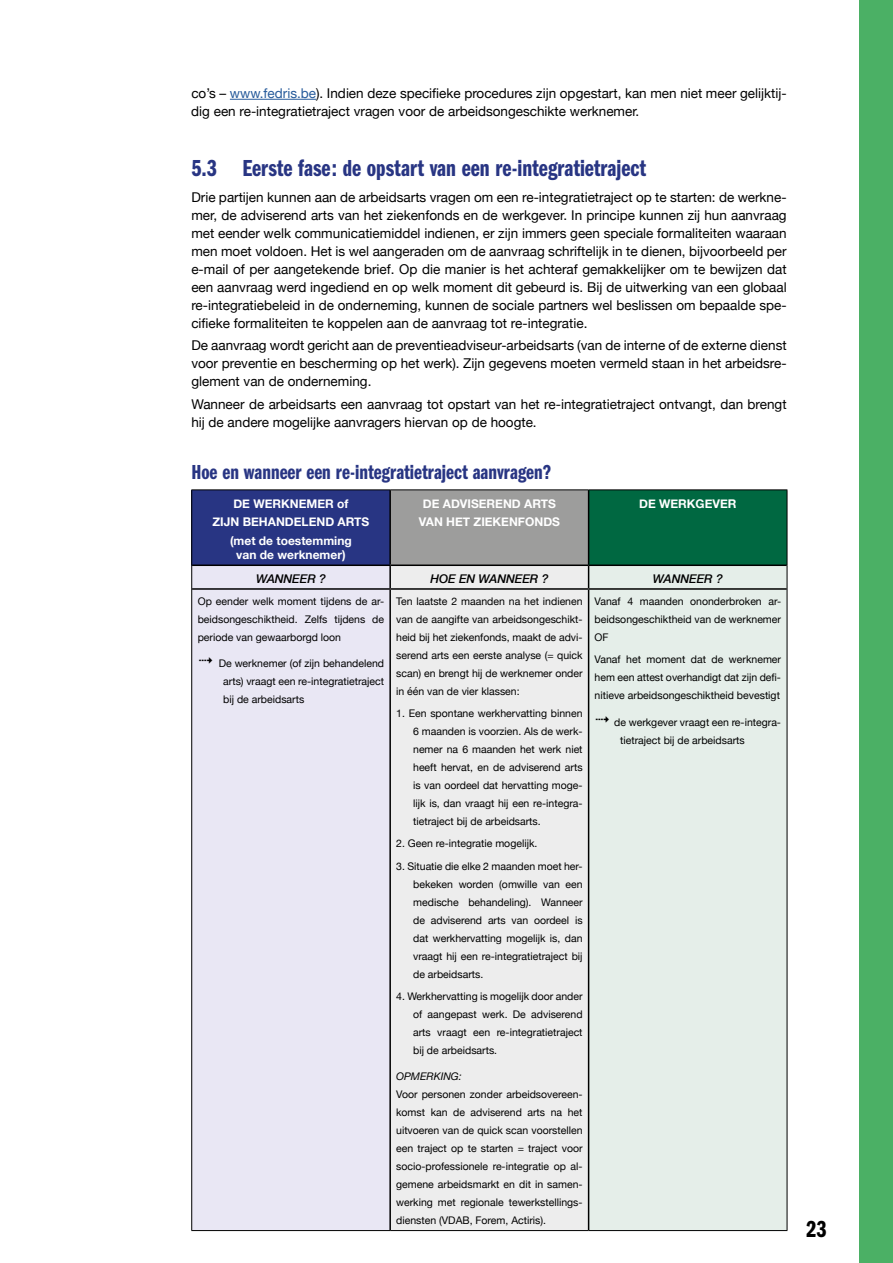
<style>
.page{position:relative;width:893px;height:1263px;background:#fff}
.page>*{position:absolute;margin:0;border:0;box-sizing:border-box;transform-origin:0 0}
.t1{font:24px "Franklin Gothic URW Com Dem";color:#283583}
.t2{font:24px "Franklin Gothic URW Com Dem";color:#000}
.t3{font:21px "Franklin Gothic URW Com Dem";color:#283583}
.t4{font:13.5px/18px "Helvetica Neue";color:#000}
.t5{font:700 12px/18.6px "Helvetica Neue";color:#fff;text-align:center}
.t6{font:italic 500 12px "Helvetica Neue";color:#000}
.t7{font:10.5px/18px "Helvetica Neue";color:#000;text-align:justify}
.t8{font:italic 10.5px "Helvetica Neue";color:#000}
.s1{color:#275b9b}
</style>
<div class="page">
<div style="left:859px;top:0;width:34px;height:1263px;background:#4bb065"></div>
<hr style="left:230px;top:99px;width:86px;height:1px;background:#275b9b">
<div style="left:192px;top:490px;width:198px;height:75px;background:#283583"></div>
<div style="left:390px;top:490px;width:199px;height:75px;background:#9d9d9c"></div>
<div style="left:589px;top:490px;width:198px;height:75px;background:#006841"></div>
<div style="left:192px;top:566px;width:197px;height:664px;background:#e9e7f4"></div>
<div style="left:391px;top:566px;width:197px;height:664px;background:#ededed"></div>
<div style="left:589px;top:566px;width:198px;height:664px;background:#e5eee9"></div>
<hr style="left:389px;top:490px;width:2px;height:74px;background:#000">
<hr style="left:588px;top:490px;width:1px;height:74px;background:#000">
<hr style="left:192px;top:564px;width:198px;height:2px;background:#000">
<hr style="left:390px;top:564px;width:199px;height:2px;background:#000">
<hr style="left:389px;top:566px;width:2px;height:22px;background:#000">
<hr style="left:589px;top:564px;width:198px;height:2px;background:#000">
<svg style="left:588px;top:566px;width:1px;height:22px"></svg>
<hr style="left:192px;top:588px;width:198px;height:2px;background:#000">
<hr style="left:390px;top:588px;width:199px;height:2px;background:#000">
<hr style="left:389px;top:590px;width:2px;height:640px;background:#000">
<hr style="left:589px;top:588px;width:198px;height:2px;background:#000">
<hr style="left:588px;top:590px;width:1px;height:640px;background:#000">
<hr style="left:191px;top:489px;width:199px;height:1px;background:#000">
<hr style="left:191px;top:490px;width:1px;height:75px;background:#000">
<hr style="left:390px;top:489px;width:199px;height:1px;background:#000">
<hr style="left:589px;top:489px;width:198px;height:1px;background:#000">
<hr style="left:787px;top:490px;width:1px;height:75px;background:#000">
<svg style="left:191px;top:565px;width:1px;height:24px"></svg>
<svg style="left:787px;top:565px;width:1px;height:24px"></svg>
<hr style="left:191px;top:589px;width:1px;height:641px;background:#000">
<hr style="left:787px;top:589px;width:1px;height:641px;background:#000">
<hr style="left:191px;top:1230px;width:199px;height:1px;background:#000">
<hr style="left:390px;top:1230px;width:199px;height:1px;background:#000">
<hr style="left:589px;top:1230px;width:198px;height:1px;background:#000">
<p class="t4" style="left:191px;top:85px;width:597px">co’s – <span class="s1">www.fedris.be</span>). Indien deze specifieke procedures zijn opgestart, kan men niet meer gelijktij&shy;dig een re-integratietraject vragen voor de arbeidsongeschikte werknemer.</p>
<h1 class="t1" style="left:191px;top:151px;width:456px">5.3 Eerste fase: de opstart van een re-integratietraject</h1>
<p class="t4" style="left:191px;top:189px;width:597px;text-align:justify">Drie partijen kunnen aan de arbeidsarts vragen om een re-integratietraject op te starten: de werkne&shy;mer, de adviserend arts van het ziekenfonds en de werkgever. In principe kunnen zij hun aanvraag met eender welk communicatiemiddel indienen, er zijn immers geen speciale formaliteiten waaraan men moet voldoen. Het is wel aangeraden om de aanvraag schriftelijk in te dienen, bijvoorbeeld per e-mail of per aangetekende brief. Op die manier is het achteraf gemakkelijker om te bewijzen dat een aanvraag werd ingediend en op welk moment dit gebeurd is. Bij de uitwerking van een globaal re-integratiebeleid in de onderneming, kunnen de sociale partners wel beslissen om bepaalde spe&shy;cifieke formaliteiten te koppelen aan de aanvraag tot re-integratie.</p>
<p class="t4" style="left:191px;top:337px;width:597px;text-align:justify">De aanvraag wordt gericht aan de preventieadviseur-arbeidsarts (van de interne of de externe dienst voor preventie en bescherming op het werk). Zijn gegevens moeten vermeld staan in het arbeidsre&shy;glement van de onderneming.</p>
<p class="t4" style="left:191px;top:396px;width:597px">Wanneer de arbeidsarts een aanvraag tot opstart van het re-integratietraject ontvangt, dan brengt hij de andere mogelijke aanvragers hiervan op de hoogte.</p>
<h2 class="t3" style="left:191px;top:458px;width:362px">Hoe en wanneer een re-integratietraject aanvragen?</h2>
<p class="t5" style="left:212px;top:494px;width:158px">DE WERKNEMER of<br>ZIJN BEHANDELEND ARTS (met de toestemming</p>
<p class="t5" style="left:236px;top:546px;width:111px">van de werknemer)</p>
<p class="t5" style="left:419px;top:495px;width:143px;line-height:18px">DE ADVISEREND ARTS<br>VAN HET ZIEKENFONDS</p>
<p class="t5" style="left:639px;top:494px;width:99px">DE WERKGEVER</p>
<p class="t6" style="left:256px;top:568px;width:71px">WANNEER ?</p>
<p class="t6" style="left:430px;top:568px;width:120px">HOE EN WANNEER ?</p>
<p class="t6" style="left:653px;top:568px;width:71px">WANNEER ?</p>
<p class="t7" style="left:198px;top:593px;width:188px">Op eender welk moment tijdens de ar&shy;beidsongeschiktheid. Zelfs tijdens de periode van gewaarborgd loon</p>
<p class="t7" style="left:223px;top:655px;width:162px;text-indent:-26px">✔ De werknemer (of zijn behandelend arts) vraagt een re-integratietraject bij de arbeidsarts</p>
<p class="t7" style="left:595px;top:593px;width:188px">Vanaf 4 maanden ononderbroken ar&shy;beidsongeschiktheid van de werknemer OF</p>
<p class="t7" style="left:595px;top:651px;width:188px">Vanaf het moment dat de werknemer hem een attest overhandigt dat zijn defi&shy;nitieve arbeidsongeschiktheid bevestigt</p>
<p class="t7" style="left:620px;top:714px;width:162px;text-indent:-26px">✔ de werkgever vraagt een re-integra&shy;tietraject bij de arbeidsarts</p>
<p class="t7" style="left:396px;top:593px;width:188px">Ten laatste 2 maanden na het indienen van de aangifte van arbeidsongeschikt&shy;heid bij het ziekenfonds, maakt de advi&shy;serend arts een eerste analyse (= quick scan) en brengt hij de werknemer onder in één van de vier klassen:</p>
<p class="t7" style="left:413px;top:705px;width:171px;text-indent:-17px">1. Een spontane werkhervatting binnen 6 maanden is voorzien. Als de werk&shy;nemer na 6 maanden het werk niet heeft hervat, en de adviserend arts is van oordeel dat hervatting moge&shy;lijk is, dan vraagt hij een re-integra&shy;tietraject bij de arbeidsarts.</p>
<p class="t7" style="left:396px;top:835px;width:143px">2. Geen re-integratie mogelijk.</p>
<p class="t7" style="left:413px;top:857px;width:171px;text-indent:-17px">3. Situatie die elke 2 maanden moet her&shy;bekeken worden (omwille van een medische behandeling). Wanneer de adviserend arts van oordeel is dat werkhervatting mogelijk is, dan vraagt hij een re-integratietraject bij de arbeidsarts.</p>
<p class="t7" style="left:413px;top:988px;width:171px;text-indent:-17px">4. Werkhervatting is mogelijk door ander of aangepast werk. De adviserend arts vraagt een re-integratietraject bij de arbeidsarts.</p>
<p class="t8" style="left:396px;top:1069px;width:67px">OPMERKING:</p>
<p class="t7" style="left:396px;top:1086px;width:188px">Voor personen zonder arbeidsovereen&shy;komst kan de adviserend arts na het uitvoeren van de quick scan voorstellen een traject op te starten = traject voor socio-professionele re-integratie op al&shy;gemene arbeidsmarkt en dit in samen&shy;werking met regionale tewerkstellings&shy;diensten (VDAB, Forem, Actiris).</p>
<h1 class="t2" style="left:806px;top:1212px;width:22px">23</h1>
</div>
